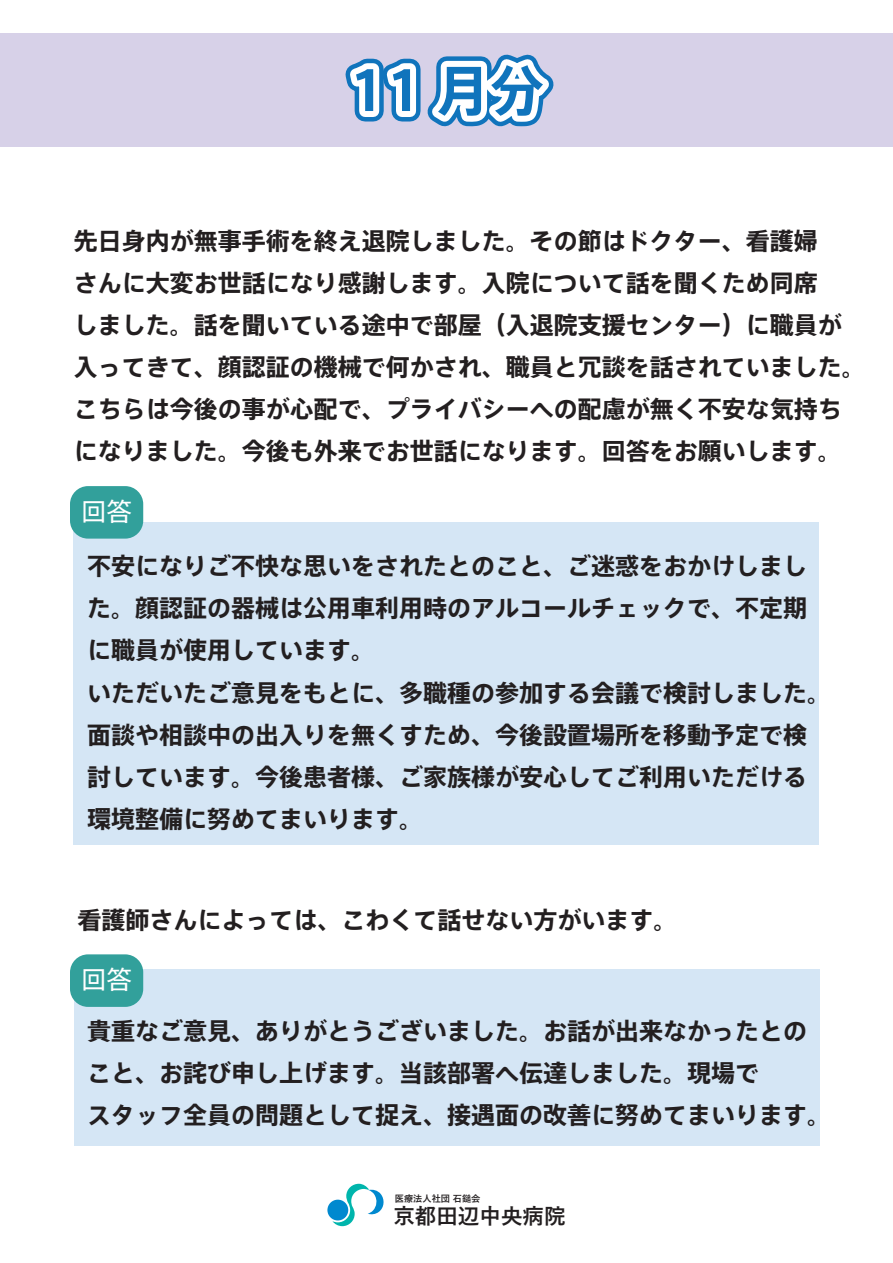
<style>
.page{position:relative;width:893px;height:1263px;background:#fff}
.page>*{position:absolute;margin:0;border:0;box-sizing:border-box;transform-origin:0 0}
.t1{font:700 54px "Axis Std";color:#1074bc}
.t2{font:25.5px "Axis Std";color:#fff}
.t3{font:700 24px/42px "Axis Std";color:#231f20}
.t4{font:700 21.45px "Yu Gothic";color:#231f20}
.t5{font:700 9.15px "Yu Gothic";color:#231f20}
</style>
<div class="page">
<div style="left:74px;top:522px;width:745px;height:323px;background:#d5e6f5"></div>
<div style="left:70px;top:486px;width:73px;height:53px;background:#32a09b;border-radius:18px"></div>
<div style="left:0;top:34px;width:893px;height:113px;background:#d7d1e8"></div>
<svg style="left:345px;top:54px;width:209px;height:73px"></svg>
<div style="left:74px;top:969px;width:745px;height:176px;background:#d5e6f5"></div>
<div style="left:70px;top:954px;width:73px;height:53px;background:#32a09b;border-radius:18px"></div>
<div style="left:327px;top:1200px;width:21px;height:20px;background:#0089cf;border-radius:50%"></div>
<svg style="left:332px;top:1183px;width:52px;height:43px"></svg>
<h1 class="t1" style="left:349px;top:49px;width:197px">11 月分</h1>
<p class="t3" style="left:74px;top:219px;width:793px">先日身内が無事手術を終え退院しました。その節はドクター、看護婦<br>さんに大変お世話になり感謝します。入院について話を聞くため同席<br>しました。話を聞いている途中で部屋（入退院支援センター）に職員が入ってきて、顔認証の機械で何かされ、職員と冗談を話されていました。こちらは今後の事が心配で、プライバシーへの配慮が無く不安な気持ちになりました。今後も外来でお世話になります。回答をお願いします。</p>
<p class="t2" style="left:81px;top:492px;width:52px">回答</p>
<p class="t3" style="left:87px;top:544px;width:746px">不安になりご不快な思いをされたとのこと、ご迷惑をおかけしました。顔認証の器械は公用車利用時のアルコールチェックで、不定期に職員が使用しています。<br>いただいたご意見をもとに、多職種の参加する会議で検討しました。面談や相談中の出入りを無くすため、今後設置場所を移動予定で検討しています。今後患者様、ご家族様が安心してご利用いただける環境整備に努めてまいります。</p>
<p class="t3" style="left:78px;top:897px;width:601px">看護師さんによっては、こわくて話せない方がいます。</p>
<p class="t2" style="left:81px;top:960px;width:52px">回答</p>
<p class="t3" style="left:87px;top:1009px;width:745px">貴重なご意見、ありがとうございました。お話が出来なかったとのこと、お詫び申し上げます。当該部署へ伝達しました。現場で<br>スタッフ全員の問題として捉え、接遇面の改善に努めてまいります。</p>
<p class="t5" style="left:395px;top:1193px;width:87px">医療法人社団 石鎚会</p>
<p class="t4" style="left:393px;top:1204px;width:174px">京都田辺中央病院</p>
</div>
